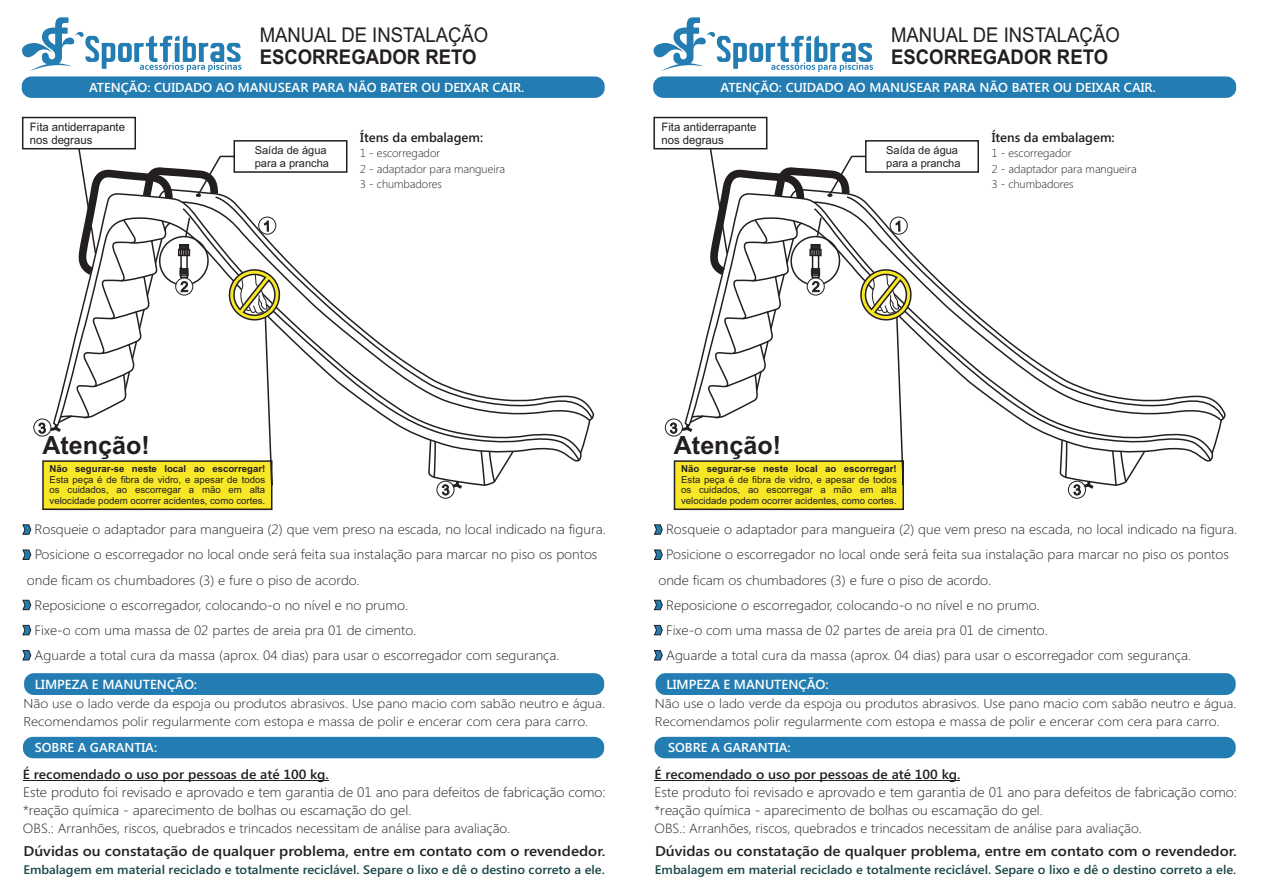
<style>
.page{position:relative;width:1263px;height:893px;background:#fff}
.page>*{position:absolute;margin:0;border:0;box-sizing:border-box;transform-origin:0 0}
.t1{font:700 25.05px "Arial";color:#231f20}
.t2{font:20.25px "Arial";color:#231f20;scale:.91 1}
.t3{font:700 20.25px "Arial";color:#231f20;scale:.91 1}
.t4{font:600 14.1px "Segoe UI";color:#231f20;scale:1.08 1}
.t5{font:300 13.65px/18.3px "Segoe UI";color:#231f20;scale:1.04 1}
.t6{font:300 13.5px "Segoe UI";color:#231f20;scale:1.05 1}
.t7{font:300 13.35px "Segoe UI";color:#231f20;scale:1.04 1}
.t8{font:600 13.35px "Segoe UI";color:#231f20;scale:1.04 1}
.t9{font:600 13.2px "Segoe UI";color:#fff}
.t10{font:600 13.05px "Segoe UI";color:#fff}
.t11{font:600 13.05px "Segoe UI";color:#231f20}
.t12{font:300 12.9px/17.1px "Segoe UI";color:#231f20;scale:1.09 1}
.t13{font:600 12.9px "Segoe UI";color:#fff}
.t14{font:600 12.3px "Segoe UI";color:#194646;scale:1.04 1}
.t15{font:11.7px/13px "Arial";color:#231f20}
.t16{font:300 11.4px/15.1px "Segoe UI";color:#231f20}
.t17{font:11.1px/12.3px "Arial";color:#231f20}
.t18{font:9.6px/10.8px "Arial";color:#231f20;text-align:justify}
.t19{font:700 9.6px "Arial";color:#231f20}
</style>
<div class="page">
<svg style="left:654px;top:524px;width:9px;height:11px"></svg>
<svg style="left:654px;top:549px;width:9px;height:11px"></svg>
<svg style="left:654px;top:600px;width:9px;height:10px"></svg>
<svg style="left:654px;top:625px;width:9px;height:10px"></svg>
<svg style="left:654px;top:650px;width:9px;height:10px"></svg>
<svg style="left:673px;top:460px;width:231px;height:51px;background:#eadb2b"></svg>
<svg style="left:812px;top:422px;width:400px;height:40px"></svg>
<svg style="left:980px;top:317px;width:245px;height:103px"></svg>
<div style="left:653px;top:117px;width:114px;height:32px;border:2px solid #231f20"></div>
<div style="left:653px;top:76px;width:583px;height:22px;background:#237db2;border-radius:10px"></div>
<svg style="left:653px;top:17px;width:220px;height:55px"></svg>
<div style="left:654px;top:737px;width:582px;height:21px;background:#237db2;border-radius:10px"></div>
<hr style="left:654px;top:780px;width:306px;height:1px;background:#231f20">
<svg style="left:665px;top:418px;width:18px;height:19px"></svg>
<svg style="left:1068px;top:481px;width:18px;height:18px"></svg>
<div style="left:655px;top:673px;width:581px;height:22px;background:#237db2;border-radius:10px"></div>
<svg style="left:23px;top:524px;width:8px;height:11px"></svg>
<svg style="left:23px;top:549px;width:8px;height:11px"></svg>
<svg style="left:23px;top:600px;width:8px;height:10px"></svg>
<svg style="left:23px;top:625px;width:8px;height:10px"></svg>
<svg style="left:23px;top:650px;width:8px;height:10px"></svg>
<svg style="left:42px;top:435px;width:231px;height:76px;background:#eddf2f"></svg>
<svg style="left:52px;top:414px;width:543px;height:48px"></svg>
<svg style="left:181px;top:422px;width:400px;height:40px"></svg>
<svg style="left:348px;top:317px;width:246px;height:103px"></svg>
<div style="left:22px;top:117px;width:114px;height:32px;border:2px solid #231f20"></div>
<div style="left:22px;top:76px;width:583px;height:22px;background:#237db2;border-radius:10px"></div>
<svg style="left:22px;top:17px;width:220px;height:55px"></svg>
<div style="left:23px;top:737px;width:581px;height:21px;background:#237db2;border-radius:10px"></div>
<hr style="left:23px;top:780px;width:306px;height:1px;background:#231f20">
<svg style="left:33px;top:418px;width:18px;height:19px"></svg>
<svg style="left:436px;top:481px;width:18px;height:18px"></svg>
<div style="left:24px;top:673px;width:580px;height:22px;background:#237db2;border-radius:10px"></div>
<svg style="left:670px;top:139px;width:310px;height:296px"></svg>
<svg style="left:1059px;top:439px;width:88px;height:56px"></svg>
<svg style="left:39px;top:139px;width:309px;height:296px"></svg>
<svg style="left:427px;top:439px;width:88px;height:56px"></svg>
<h2 class="t2" style="left:260px;top:27px;width:253px">MANUAL DE INSTALAÇÃO</h2>
<h2 class="t3" style="left:260px;top:50px;width:240px">ESCORREGADOR RETO</h2>
<h2 class="t2" style="left:891px;top:27px;width:253px">MANUAL DE INSTALAÇÃO</h2>
<h2 class="t3" style="left:891px;top:50px;width:240px">ESCORREGADOR RETO</h2>
<p class="t10" style="left:89px;top:83px;width:437px">ATENÇÃO: CUIDADO AO MANUSEAR PARA NÃO BATER OU DEIXAR CAIR.</p>
<p class="t10" style="left:720px;top:83px;width:437px">ATENÇÃO: CUIDADO AO MANUSEAR PARA NÃO BATER OU DEIXAR CAIR.</p>
<p class="t15" style="left:30px;top:121px;width:97px">Fita antiderrapante nos degraus</p>
<p class="t17" style="left:255px;top:145px;width:76px">Saída de água para a prancha</p>
<p class="t11" style="left:360px;top:132px;width:124px">Ítens da embalagem:</p>
<p class="t16" style="left:360px;top:162px;width:146px">2 - adaptador para mangueira<br>3 - chumbadores</p>
<p class="t16" style="left:360px;top:147px;width:81px">1 - escorregador</p>
<p class="t15" style="left:661px;top:121px;width:97px">Fita antiderrapante nos degraus</p>
<p class="t17" style="left:886px;top:145px;width:76px">Saída de água para a prancha</p>
<p class="t11" style="left:992px;top:132px;width:124px">Ítens da embalagem:</p>
<p class="t16" style="left:992px;top:162px;width:146px">2 - adaptador para mangueira<br>3 - chumbadores</p>
<p class="t16" style="left:992px;top:147px;width:81px">1 - escorregador</p>
<h1 class="t1" style="left:42px;top:435px;width:109px">Atenção!</h1>
<p class="t19" style="left:50px;top:465px;width:217px">Não segurar-se neste local ao escorregar!</p>
<p class="t18" style="left:50px;top:475px;width:217px">Esta peça é de fibra de vidro, e apesar de todos os cuidados, ao escorregar a mão em alta velocidade podem ocorrer acidentes, como cortes.</p>
<h1 class="t1" style="left:674px;top:435px;width:109px">Atenção!</h1>
<p class="t19" style="left:681px;top:465px;width:217px">Não segurar-se neste local ao escorregar!</p>
<p class="t18" style="left:681px;top:475px;width:217px">Esta peça é de fibra de vidro, e apesar de todos os cuidados, ao escorregar a mão em alta velocidade podem ocorrer acidentes, como cortes.</p>
<p class="t6" style="left:35px;top:524px;width:545px">Rosqueie o adaptador para mangueira (2) que vem preso na escada, no local indicado na figura.</p>
<p class="t6" style="left:666px;top:524px;width:545px">Rosqueie o adaptador para mangueira (2) que vem preso na escada, no local indicado na figura.</p>
<p class="t6" style="left:35px;top:550px;width:537px">Posicione o escorregador no local onde será feita sua instalação para marcar no piso os pontos</p>
<p class="t6" style="left:27px;top:575px;width:319px">onde ficam os chumbadores (3) e fure o piso de acordo.</p>
<p class="t6" style="left:35px;top:600px;width:357px">Reposicione o escorregador, colocando-o no nível e no prumo.</p>
<p class="t6" style="left:35px;top:625px;width:365px">Fixe-o com uma massa de 02 partes de areia pra 01 de cimento.</p>
<p class="t6" style="left:35px;top:650px;width:502px">Aguarde a total cura da massa (aprox. 04 dias) para usar o escorregador com segurança.</p>
<p class="t6" style="left:666px;top:550px;width:537px">Posicione o escorregador no local onde será feita sua instalação para marcar no piso os pontos</p>
<p class="t6" style="left:658px;top:575px;width:319px">onde ficam os chumbadores (3) e fure o piso de acordo.</p>
<p class="t6" style="left:666px;top:600px;width:357px">Reposicione o escorregador, colocando-o no nível e no prumo.</p>
<p class="t6" style="left:666px;top:625px;width:365px">Fixe-o com uma massa de 02 partes de areia pra 01 de cimento.</p>
<p class="t6" style="left:666px;top:650px;width:502px">Aguarde a total cura da massa (aprox. 04 dias) para usar o escorregador com segurança.</p>
<p class="t9" style="left:35px;top:679px;width:164px">LIMPEZA E MANUTENÇÃO:</p>
<p class="t12" style="left:23px;top:696px;width:535px">Não use o lado verde da espoja ou produtos abrasivos. Use pano macio com sabão neutro e água.<br>Recomendamos polir regularmente com estopa e massa de polir e encerar com cera para carro.</p>
<p class="t9" style="left:666px;top:679px;width:164px">LIMPEZA E MANUTENÇÃO:</p>
<p class="t12" style="left:655px;top:696px;width:535px">Não use o lado verde da espoja ou produtos abrasivos. Use pano macio com sabão neutro e água.<br>Recomendamos polir regularmente com estopa e massa de polir e encerar com cera para carro.</p>
<p class="t13" style="left:35px;top:743px;width:124px">SOBRE A GARANTIA:</p>
<p class="t5" style="left:23px;top:784px;width:562px">Este produto foi revisado e aprovado e tem garantia de 01 ano para defeitos de fabricação como: *reação química - aparecimento de bolhas ou escamação do gel.</p>
<p class="t7" style="left:23px;top:823px;width:470px">OBS.: Arranhões, riscos, quebrados e trincados necessitam de análise para avaliação.</p>
<p class="t8" style="left:23px;top:769px;width:296px">É recomendado o uso por pessoas de até 100 kg.</p>
<p class="t13" style="left:668px;top:743px;width:124px">SOBRE A GARANTIA:</p>
<p class="t5" style="left:654px;top:784px;width:562px">Este produto foi revisado e aprovado e tem garantia de 01 ano para defeitos de fabricação como: *reação química - aparecimento de bolhas ou escamação do gel.</p>
<p class="t7" style="left:654px;top:823px;width:470px">OBS.: Arranhões, riscos, quebrados e trincados necessitam de análise para avaliação.</p>
<p class="t8" style="left:654px;top:769px;width:296px">É recomendado o uso por pessoas de até 100 kg.</p>
<p class="t4" style="left:24px;top:846px;width:540px">Dúvidas ou constatação de qualquer problema, entre em contato com o revendedor.</p>
<p class="t4" style="left:655px;top:846px;width:540px">Dúvidas ou constatação de qualquer problema, entre em contato com o revendedor.</p>
<p class="t14" style="left:23px;top:865px;width:560px">Embalagem em material reciclado e totalmente reciclável. Separe o lixo e dê o destino correto a ele.</p>
<p class="t14" style="left:655px;top:865px;width:560px">Embalagem em material reciclado e totalmente reciclável. Separe o lixo e dê o destino correto a ele.</p>
</div>
